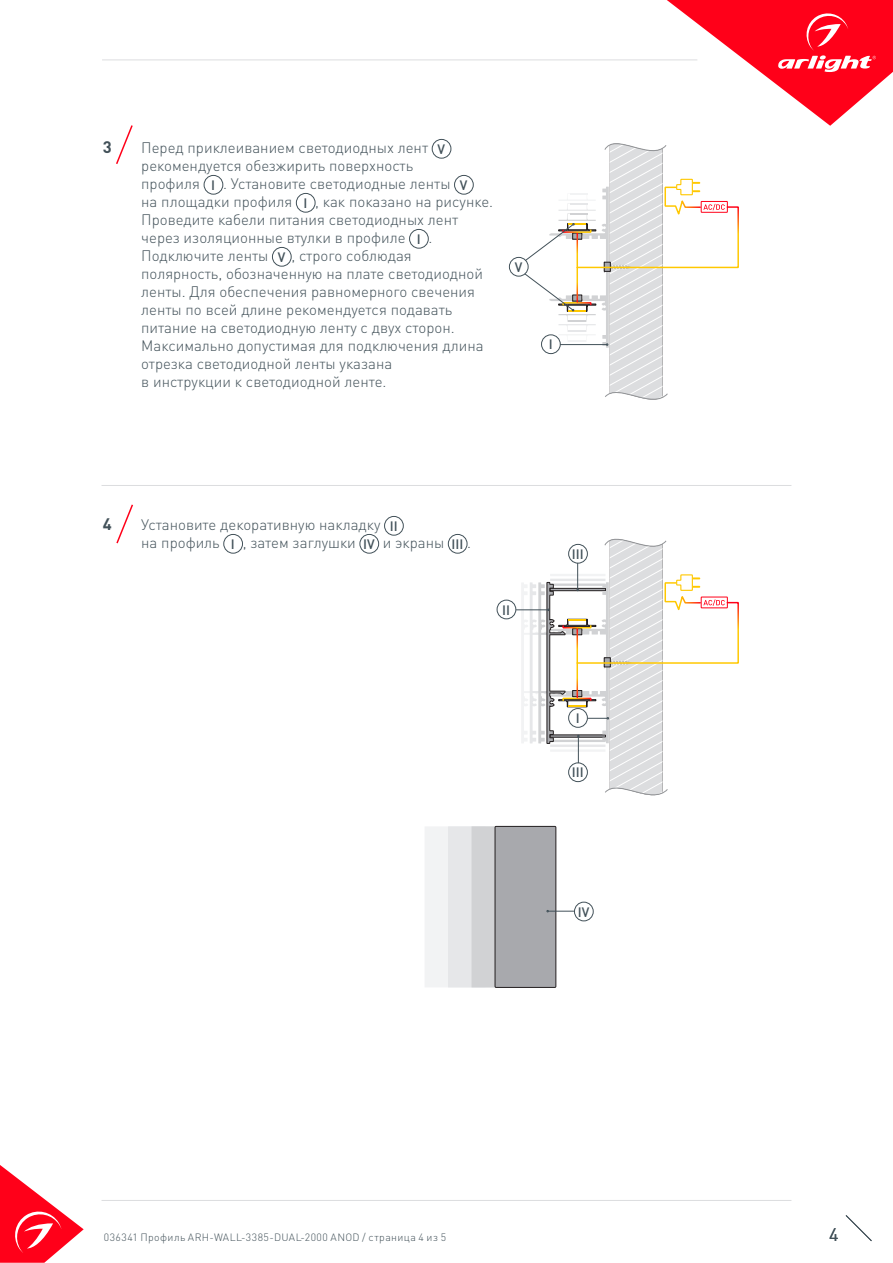
<style>
.page{position:relative;width:893px;height:1263px;background:#fff}
.page>*{position:absolute;margin:0;border:0;box-sizing:border-box;transform-origin:0 0}
.t1{font:18px "DIN Pro";color:#425159}
.t2{font:700 16.5px "DIN Pro";color:#425159}
.t3{font:300 15px/18px "DIN Pro";color:#425159}
.t4{font:500 13.5px "DIN Pro";color:#425159}
.t5{font:300 10.5px "DIN Pro";letter-spacing:.045em;color:#425159}
</style>
<div class="page">
<svg style="left:0;top:1165px;width:84px;height:98px"></svg>
<svg style="left:667px;top:0;width:226px;height:126px"></svg>
<hr style="left:102px;top:60px;width:595px;height:1px;background:#dcdddf">
<svg style="left:425px;top:826px;width:70px;height:161px"></svg>
<svg style="left:845px;top:1215px;width:27px;height:26px"></svg>
<hr style="left:102px;top:1200px;width:689px;height:1px;background:#dcdddf">
<div style="left:509px;top:257px;width:19px;height:19px;border:1px solid #425159;border-radius:50%"></div>
<div style="left:497px;top:600px;width:19px;height:19px;border:1px solid #425159;border-radius:50%"></div>
<svg style="left:116px;top:125px;width:17px;height:39px"></svg>
<div style="left:432px;top:139px;width:19px;height:19px;border:1px solid #425159;border-radius:50%"></div>
<div style="left:204px;top:175px;width:19px;height:19px;border:1px solid #425159;border-radius:50%"></div>
<div style="left:454px;top:175px;width:19px;height:19px;border:1px solid #425159;border-radius:50%"></div>
<div style="left:296px;top:193px;width:19px;height:19px;border:1px solid #425159;border-radius:50%"></div>
<div style="left:409px;top:229px;width:19px;height:19px;border:1px solid #425159;border-radius:50%"></div>
<div style="left:272px;top:247px;width:19px;height:19px;border:1px solid #425159;border-radius:50%"></div>
<hr style="left:102px;top:485px;width:689px;height:1px;background:#dcdddf">
<svg style="left:524px;top:143px;width:215px;height:257px"></svg>
<hr style="left:516px;top:610px;width:32px;height:1px;background:#425159">
<div style="left:384px;top:516px;width:19px;height:19px;border:1px solid #425159;border-radius:50%"></div>
<div style="left:224px;top:534px;width:19px;height:19px;border:1px solid #425159;border-radius:50%"></div>
<div style="left:360px;top:534px;width:19px;height:19px;border:1px solid #425159;border-radius:50%"></div>
<div style="left:448px;top:534px;width:19px;height:19px;border:1px solid #425159;border-radius:50%"></div>
<svg style="left:116px;top:504px;width:17px;height:40px"></svg>
<div style="left:495px;top:826px;width:61px;height:161px;background:#a8a9ad"></div>
<div style="left:495px;top:826px;width:61px;height:161px;border:1px solid #231f20"></div>
<div style="left:574px;top:902px;width:19px;height:19px;border:1px solid #425159;border-radius:50%"></div>
<svg style="left:547px;top:910px;width:28px;height:2px"></svg>
<svg style="left:521px;top:538px;width:218px;height:258px"></svg>
<p class="t2" style="left:103px;top:136px;width:10px">3</p>
<p class="t3" style="left:141px;top:138px;width:288px">Перед приклеиванием светодиодных лент</p>
<p class="t4" style="left:438px;top:140px;width:9px">V</p>
<p class="t3" style="left:141px;top:156px;width:273px">рекомендуется обезжирить поверхность профиля</p>
<p class="t4" style="left:211px;top:176px;width:5px">I</p>
<p class="t3" style="left:223px;top:174px;width:229px">. Установите светодиодные ленты</p>
<p class="t4" style="left:460px;top:176px;width:9px">V</p>
<p class="t3" style="left:141px;top:192px;width:153px">на площадки профиля</p>
<p class="t4" style="left:304px;top:194px;width:5px">I</p>
<p class="t3" style="left:141px;top:192px;width:353px;text-indent:174px">, как показано на рисунке.<br>Проведите кабели питания светодиодных лент через изоляционные втулки в профиле</p>
<p class="t4" style="left:417px;top:230px;width:5px">I</p>
<p class="t3" style="left:428px;top:228px;width:5px">.</p>
<p class="t3" style="left:141px;top:246px;width:344px;text-indent:150px">, строго соблюдая полярность, обозначенную на плате светодиодной ленты. Для обеспечения равномерного свечения ленты по всей длине рекомендуется подавать питание на светодиодную ленту с двух сторон.<br>Максимально допустимая для подключения длина отрезка светодиодной ленты указана<br>в инструкции к светодиодной ленте.</p>
<p class="t3" style="left:141px;top:246px;width:129px">Подключите ленты</p>
<p class="t4" style="left:278px;top:248px;width:9px">V</p>
<p class="t4" style="left:515px;top:258px;width:9px">V</p>
<p class="t4" style="left:549px;top:335px;width:5px">I</p>
<p class="t2" style="left:103px;top:513px;width:10px">4</p>
<p class="t3" style="left:141px;top:515px;width:241px">Установите декоративную накладку</p>
<p class="t4" style="left:390px;top:517px;width:9px">II</p>
<p class="t3" style="left:141px;top:533px;width:80px">на профиль</p>
<p class="t4" style="left:231px;top:535px;width:5px">I</p>
<p class="t3" style="left:243px;top:533px;width:115px">, затем заглушки</p>
<p class="t4" style="left:363px;top:535px;width:13px">IV</p>
<p class="t3" style="left:383px;top:533px;width:63px">и экраны</p>
<p class="t4" style="left:452px;top:535px;width:13px">III</p>
<p class="t3" style="left:467px;top:533px;width:5px">.</p>
<p class="t4" style="left:502px;top:601px;width:9px">II</p>
<p class="t4" style="left:572px;top:545px;width:13px">III</p>
<p class="t4" style="left:576px;top:709px;width:5px">I</p>
<p class="t4" style="left:572px;top:763px;width:13px">III</p>
<p class="t4" style="left:578px;top:903px;width:13px">IV</p>
<p class="t5" style="left:104px;top:1230px;width:344px">036341 Профиль ARH-WALL-3385-DUAL-2000 ANOD / страница 4 из 5</p>
<p class="t1" style="left:829px;top:1222px;width:11px">4</p>
</div>
